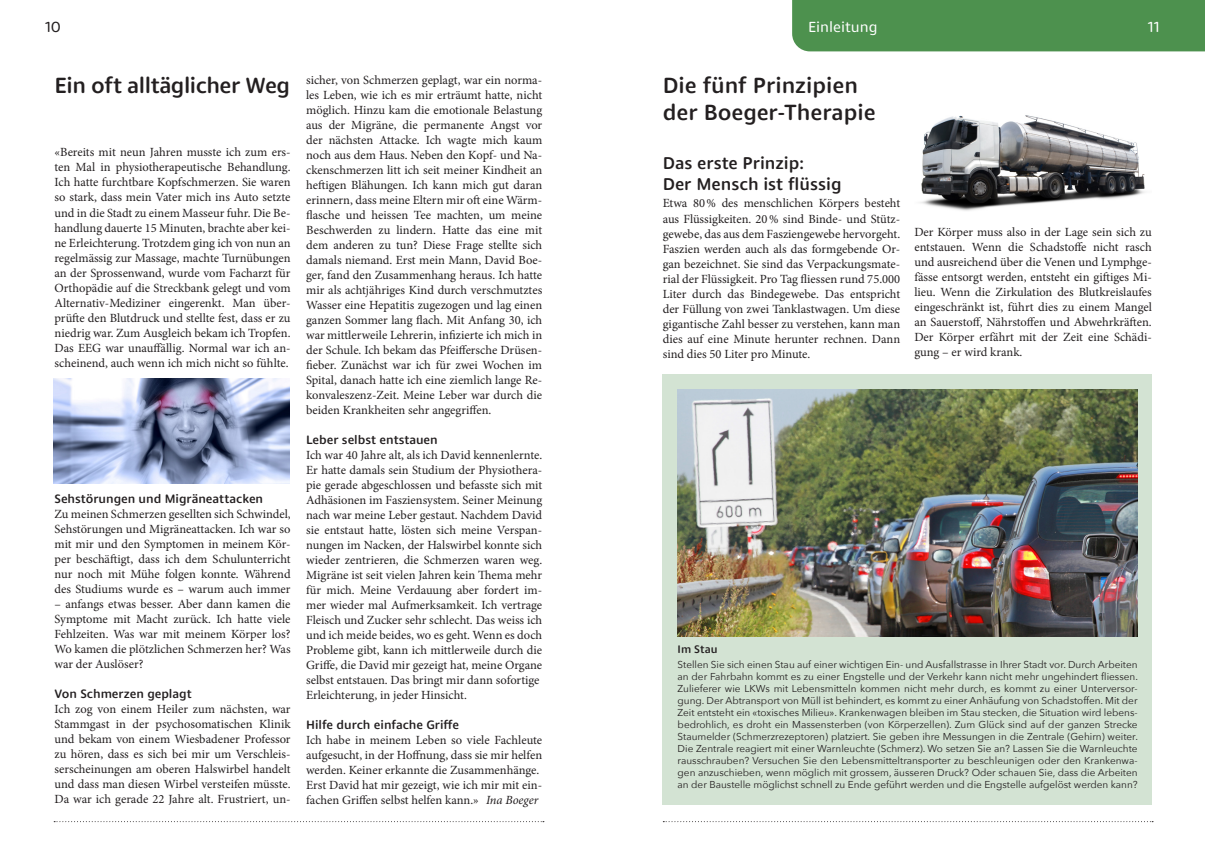
<style>
.page{position:relative;width:1205px;height:851px;background:#fff}
.page>*{position:absolute;margin:0;border:0;box-sizing:border-box;transform-origin:0 0}
.Titel{font:500 22.5px "Dita";letter-spacing:-.005em;color:#231f20}
.Untertitel{font:500 17.5px "Dita";color:#231f20}
.t1{font:15px "Dita";color:#fff}
.t2{font:15px "Dita";color:#231f20}
.Lauftext{font:12.5px/15px "Minion Pro";color:#231f20;text-align:justify}
.Zwischentitel{font:500 12.5px "Dita";color:#231f20}
.Info_Titel{font:500 11.25px "Dita";color:#231f20}
.Info_Text{font:10px/12px "Avenir Next";color:#231f20;text-align:justify}
.s1{font-style:italic}
</style>
<div class="page">
<div style="left:792px;top:0;width:413px;height:51px;background:#4d914e"></div>
<svg style="left:54px;top:821px;width:490px;height:1px"></svg>
<svg style="left:663px;top:821px;width:490px;height:1px"></svg>
<img style="left:920px;top:115px;width:225px;height:96px">
<div style="left:663px;top:374px;width:489px;height:430px;background:#d3e3d3"></div>
<img style="left:677px;top:389px;width:460px;height:247px">
<img style="left:53px;top:378px;width:236px;height:105px">
<p class="t2" style="left:45px;top:17px;width:18px">10</p>
<p class="t1" style="left:808px;top:17px;width:71px">Einleitung</p>
<p class="t1" style="left:1148px;top:17px;width:13px">11</p>
<p class="Titel" style="left:55px;top:71px;width:237px">Ein oft alltäglicher Weg</p>
<p class="Lauftext" style="left:55px;top:145px;width:238px">«Bereits mit neun Jahren musste ich zum ers&shy;ten Mal in physiotherapeutische Behandlung.<br>Ich hatte furchtbare Kopfschmerzen. Sie waren so stark, dass mein Vater mich ins Auto setzte und in die Stadt zu einem Masseur fuhr. Die Be&shy;handlung dauerte 15 Minuten, brachte aber kei&shy;ne Erleichterung. Trotzdem ging ich von nun an regelmässig zur Massage, machte Turnübungen an der Sprossenwand, wurde vom Facharzt für Orthopädie auf die Streckbank gelegt und vom Alternativ-Mediziner eingerenkt. Man über&shy;prüfte den Blutdruck und stellte fest, dass er zu niedrig war. Zum Ausgleich bekam ich Tropfen.</p>
<p class="Lauftext" style="left:55px;top:340px;width:238px">Das EEG war unauffällig. Normal war ich an&shy;scheinend, auch wenn ich mich nicht so fühlte.</p>
<p class="Zwischentitel" style="left:55px;top:491px;width:210px">Sehstörungen und Migräneattacken</p>
<p class="Lauftext" style="left:55px;top:506px;width:238px">Zu meinen Schmerzen gesellten sich Schwindel,</p>
<p class="Lauftext" style="left:55px;top:521px;width:238px">Sehstörungen und Migräneattacken. Ich war so mit mir und den Symptomen in meinem Kör&shy;per beschäftigt, dass ich dem Schulunterricht nur noch mit Mühe folgen konnte. Während des Studiums wurde es – warum auch immer</p>
<p class="Lauftext" style="left:55px;top:596px;width:238px">– anfangs etwas besser. Aber dann kamen die Symptome mit Macht zurück. Ich hatte viele Fehlzeiten. Was war mit meinem Körper los?<br>Wo kamen die plötzlichen Schmerzen her? Was war der Auslöser?</p>
<p class="Zwischentitel" style="left:55px;top:686px;width:139px">Von Schmerzen geplagt</p>
<p class="Lauftext" style="left:55px;top:701px;width:238px">Ich zog von einem Heiler zum nächsten, war Stammgast in der psychosomatischen Klinik und bekam von einem Wiesbadener Professor zu hören, dass es sich bei mir um Verschleis&shy;serscheinungen am oberen Halswirbel handelt und dass man diesen Wirbel versteifen müsste.<br>Da war ich gerade 22 Jahre alt. Frustriert, un-</p>
<p class="Lauftext" style="left:306px;top:72px;width:238px">sicher, von Schmerzen geplagt, war ein norma&shy;les Leben, wie ich es mir erträumt hatte, nicht möglich. Hinzu kam die emotionale Belastung aus der Migräne, die permanente Angst vor der nächsten Attacke. Ich wagte mich kaum noch aus dem Haus. Neben den Kopf- und Na&shy;ckenschmerzen litt ich seit meiner Kindheit an heftigen Blähungen. Ich kann mich gut daran erinnern, dass meine Eltern mir oft eine Wärm&shy;flasche und heissen Tee machten, um meine Beschwerden zu lindern. Hatte das eine mit dem anderen zu tun? Diese Frage stellte sich damals niemand. Erst mein Mann, David Boe&shy;ger, fand den Zusammenhang heraus. Ich hatte mir als achtjähriges Kind durch verschmutztes Wasser eine Hepatitis zugezogen und lag einen ganzen Sommer lang flach. Mit Anfang 30, ich war mittlerweile Lehrerin, infizierte ich mich in der Schule. Ich bekam das Pfeiffersche Drüsen&shy;fieber. Zunächst war ich für zwei Wochen im Spital, danach hatte ich eine ziemlich lange Re&shy;konvaleszenz-Zeit. Meine Leber war durch die beiden Krankheiten sehr angegriffen.</p>
<p class="Zwischentitel" style="left:306px;top:431px;width:133px">Leber selbst entstauen</p>
<p class="Lauftext" style="left:306px;top:447px;width:238px">Ich war 40 Jahre alt, als ich David kennenlernte.<br>Er hatte damals sein Studium der Physiothera&shy;pie gerade abgeschlossen und befasste sich mit Adhäsionen im Fasziensystem. Seiner Meinung nach war meine Leber gestaut. Nachdem David sie entstaut hatte, lösten sich meine Verspan&shy;nungen im Nacken, der Halswirbel konnte sich wieder zentrieren, die Schmerzen waren weg.<br>Migräne ist seit vielen Jahren kein Thema mehr</p>
<p class="Lauftext" style="left:306px;top:582px;width:238px">für mich. Meine Verdauung aber fordert im&shy;mer wieder mal Aufmerksamkeit. Ich vertrage Fleisch und Zucker sehr schlecht. Das weiss ich und ich meide beides, wo es geht. Wenn es doch Probleme gibt, kann ich mittlerweile durch die Griffe, die David mir gezeigt hat, meine Organe selbst entstauen. Das bringt mir dann sofortige</p>
<p class="Lauftext" style="left:306px;top:687px;width:162px">Erleichterung, in jeder Hinsicht.</p>
<p class="Zwischentitel" style="left:306px;top:716px;width:154px">Hilfe durch einfache Griffe</p>
<p class="Lauftext" style="left:306px;top:732px;width:238px">Ich habe in meinem Leben so viele Fachleute aufgesucht, in der Hoffnung, dass sie mir helfen werden. Keiner erkannte die Zusammenhänge.</p>
<p class="Lauftext" style="left:306px;top:777px;width:238px">Erst David hat mir gezeigt, wie ich mir mit ein&shy;fachen Griffen selbst helfen kann.» <span class="s1">Ina Boeger</span></p>
<p class="Titel" style="left:663px;top:71px;width:197px">Die fünf Prinzipien</p>
<p class="Titel" style="left:663px;top:98px;width:214px">der Boeger-Therapie</p>
<p class="Untertitel" style="left:663px;top:152px;width:143px">Das erste Prinzip:</p>
<p class="Untertitel" style="left:663px;top:173px;width:180px">Der Mensch ist flüssig</p>
<p class="Lauftext" style="left:663px;top:196px;width:239px">Etwa 80% des menschlichen Körpers besteht aus Flüssigkeiten. 20% sind Binde- und Stütz&shy;gewebe, das aus dem Fasziengewebe hervorgeht.<br>Faszien werden auch als das formgebende Or&shy;gan bezeichnet. Sie sind das Verpackungsmate&shy;rial der Flüssigkeit. Pro Tag fliessen rund 75.000<br>Liter durch das Bindegewebe. Das entspricht der Füllung von zwei Tanklastwagen. Um diese gigantische Zahl besser zu verstehen, kann man dies auf eine Minute herunter rechnen. Dann sind dies 50 Liter pro Minute.</p>
<p class="Lauftext" style="left:914px;top:225px;width:239px">Der Körper muss also in der Lage sein sich zu entstauen. Wenn die Schadstoffe nicht rasch und ausreichend über die Venen und Lymphge&shy;fässe entsorgt werden, entsteht ein giftiges Mi&shy;lieu. Wenn die Zirkulation des Blutkreislaufes eingeschränkt ist, führt dies zu einem Mangel an Sauerstoff, Nährstoffen und Abwehrkräften.<br>Der Körper erfährt mit der Zeit eine Schädi&shy;gung – er wird krank.</p>
<p class="Info_Titel" style="left:677px;top:642px;width:41px">Im Stau</p>
<p class="Info_Text" style="left:677px;top:657px;width:462px">Stellen Sie sich einen Stau auf einer wichtigen Ein- und Ausfallstrasse in Ihrer Stadt vor. Durch Arbeiten an der Fahrbahn kommt es zu einer Engstelle und der Verkehr kann nicht mehr ungehindert fliessen.<br>Zulieferer wie LKWs mit Lebensmitteln kommen nicht mehr durch, es kommt zu einer Unterversor&shy;gung. Der Abtransport von Müll ist behindert, es kommt zu einer Anhäufung von Schadstoffen. Mit der Zeit entsteht ein «toxisches Milieu». Krankenwagen bleiben im Stau stecken, die Situation wird lebens&shy;bedrohlich, es droht ein Massensterben (von Körperzellen). Zum Glück sind auf der ganzen Strecke Staumelder (Schmerzrezeptoren) platziert. Sie geben ihre Messungen in die Zentrale (Gehirn) weiter.<br>Die Zentrale reagiert mit einer Warnleuchte (Schmerz). Wo setzen Sie an? Lassen Sie die Warnleuchte rausschrauben? Versuchen Sie den Lebensmitteltransporter zu beschleunigen oder den Krankenwa&shy;gen anzuschieben, wenn möglich mit grossem, äusseren Druck? Oder schauen Sie, dass die Arbeiten an der Baustelle möglichst schnell zu Ende geführt werden und die Engstelle aufgelöst werden kann?</p>
</div>
